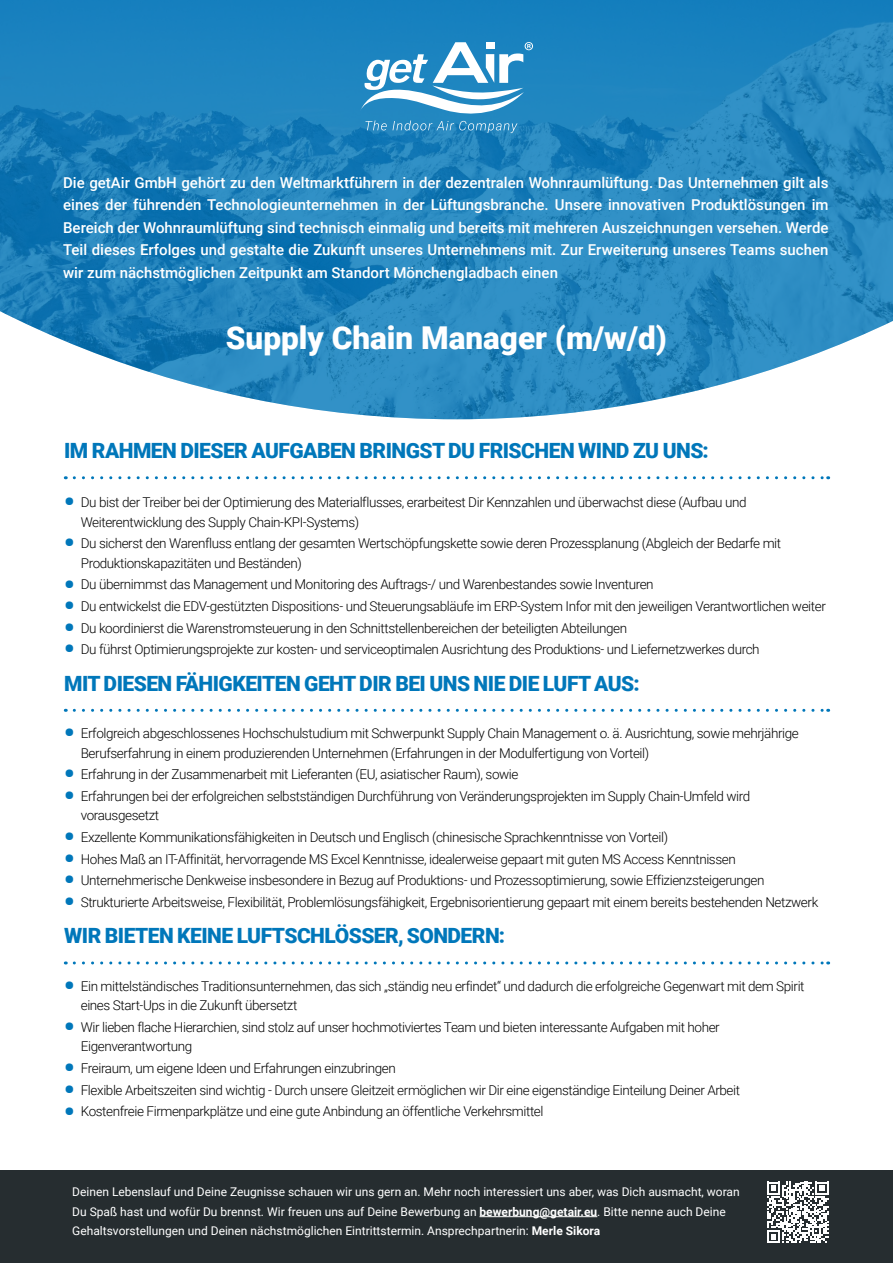
<style>
.page{position:relative;width:893px;height:1263px;background:#fff}
.page>*{position:absolute;margin:0;border:0;box-sizing:border-box;transform-origin:0 0}
.t1{font:900 31.5px "Roboto";color:#fff}
.t2{font:900 21px "Roboto";letter-spacing:-.025em;color:#0077ba}
.t3{font:500 15px/22.5px "Roboto";color:#fff;text-align:justify}
.t4{font:300 13.5px/19.5px "Roboto";letter-spacing:-.03em;color:#000}
.t5{font:12px/19.5px "Roboto";color:#fff}
.s1{font-weight:900;font-size:30px;color:#0077ba}
.s2{font-weight:700}
</style>
<div class="page">
<img style="left:0;top:0;width:893px;height:419px">
<svg style="left:360px;top:42px;width:173px;height:91px"></svg>
<div style="left:0;top:1170px;width:893px;height:93px;background:#262d30"></div>
<hr style="left:480px;top:1216px;width:117px;height:1px;background:#fff">
<svg style="left:74px;top:476px;width:755px;height:3px"></svg>
<svg style="left:74px;top:709px;width:755px;height:3px"></svg>
<svg style="left:74px;top:961px;width:755px;height:3px"></svg>
<svg style="left:767px;top:1181px;width:61px;height:62px"></svg>
<p class="t3" style="left:63px;top:171px;width:767px">Die getAir GmbH gehört zu den Weltmarktführern in der dezentralen Wohnraumlüftung. Das Unternehmen gilt als eines der führenden Technologieunternehmen in der Lüftungsbranche. Unsere innovativen Produktlösungen im Bereich der Wohnraumlüftung sind technisch einmalig und bereits mit mehreren Auszeichnungen versehen. Werde Teil dieses Erfolges und gestalte die Zukunft unseres Unternehmens mit. Zur Erweiterung unseres Teams suchen wir zum nächstmöglichen Zeitpunkt am Standort Mönchengladbach einen</p>
<h1 class="t1" style="left:226px;top:316px;width:443px">Supply Chain Manager (m/w/d)</h1>
<h2 class="t2" style="left:64px;top:436px;width:646px">IM RAHMEN DIESER AUFGABEN BRINGST DU FRISCHEN WIND ZU UNS:</h2>
<p class="t4" style="left:81px;top:492px;width:667px;text-indent:-17px"><span class="s1">•</span> Du bist der Treiber bei der Optimierung des Materialflusses, erarbeitest Dir Kennzahlen und überwachst diese (Aufbau und<br>Weiterentwicklung des Supply Chain-KPI-Systems)</p>
<p class="t4" style="left:81px;top:533px;width:702px;text-indent:-17px"><span class="s1">•</span> Du sicherst den Warenfluss entlang der gesamten Wertschöpfungskette sowie deren Prozessplanung (Abgleich der Bedarfe mit<br>Produktionskapazitäten und Beständen)</p>
<p class="t4" style="left:64px;top:574px;width:591px"><span class="s1">•</span> Du übernimmst das Management und Monitoring des Auftrags-/ und Warenbestandes sowie Inventuren</p>
<p class="t4" style="left:64px;top:596px;width:764px"><span class="s1">•</span> Du entwickelst die EDV-gestützten Dispositions- und Steuerungsabläufe im ERP-System Infor mit den jeweiligen Verantwortlichen weiter</p>
<p class="t4" style="left:64px;top:617px;width:565px"><span class="s1">•</span> Du koordinierst die Warenstromsteuerung in den Schnittstellenbereichen der beteiligten Abteilungen</p>
<p class="t4" style="left:64px;top:639px;width:697px"><span class="s1">•</span> Du führst Optimierungsprojekte zur kosten- und serviceoptimalen Ausrichtung des Produktions- und Liefernetzwerkes durch</p>
<h2 class="t2" style="left:64px;top:668px;width:577px">MIT DIESEN FÄHIGKEITEN GEHT DIR BEI UNS NIE DIE LUFT AUS:</h2>
<p class="t4" style="left:81px;top:723px;width:720px;text-indent:-17px"><span class="s1">•</span> Erfolgreich abgeschlossenes Hochschulstudium mit Schwerpunkt Supply Chain Management o. ä. Ausrichtung, sowie mehrjährige<br>Berufserfahrung in einem produzierenden Unternehmen (Erfahrungen in der Modulfertigung von Vorteil)</p>
<p class="t4" style="left:64px;top:764px;width:456px"><span class="s1">•</span> Erfahrung in der Zusammenarbeit mit Lieferanten (EU, asiatischer Raum), sowie</p>
<p class="t4" style="left:81px;top:786px;width:671px;text-indent:-17px"><span class="s1">•</span> Erfahrungen bei der erfolgreichen selbstständigen Durchführung von Veränderungsprojekten im Supply Chain-Umfeld wird vorausgesetzt</p>
<p class="t4" style="left:64px;top:827px;width:606px"><span class="s1">•</span> Exzellente Kommunikationsfähigkeiten in Deutsch und Englisch (chinesische Sprachkenntnisse von Vorteil)</p>
<p class="t4" style="left:64px;top:848px;width:673px"><span class="s1">•</span> Hohes Maß an IT-Affinität, hervorragende MS Excel Kenntnisse, idealerweise gepaart mit guten MS Access Kenntnissen</p>
<p class="t4" style="left:64px;top:870px;width:702px"><span class="s1">•</span> Unternehmerische Denkweise insbesondere in Bezug auf Produktions- und Prozessoptimierung, sowie Effizienzsteigerungen</p>
<p class="t4" style="left:64px;top:892px;width:756px"><span class="s1">•</span> Strukturierte Arbeitsweise, Flexibilität, Problemlösungsfähigkeit, Ergebnisorientierung gepaart mit einem bereits bestehenden Netzwerk</p>
<h2 class="t2" style="left:64px;top:921px;width:443px">WIR BIETEN KEINE LUFTSCHLÖSSER, SONDERN:</h2>
<p class="t4" style="left:81px;top:976px;width:725px;text-indent:-17px"><span class="s1">•</span> Ein mittelständisches Traditionsunternehmen, das sich „ständig neu erfindet“ und dadurch die erfolgreiche Gegenwart mit dem Spirit eines Start-Ups in die Zukunft übersetzt</p>
<p class="t4" style="left:81px;top:1017px;width:640px;text-indent:-17px"><span class="s1">•</span> Wir lieben flache Hierarchien, sind stolz auf unser hochmotiviertes Team und bieten interessante Aufgaben mit hoher<br>Eigenverantwortung</p>
<p class="t4" style="left:64px;top:1058px;width:333px"><span class="s1">•</span> Freiraum, um eigene Ideen und Erfahrungen einzubringen</p>
<p class="t4" style="left:64px;top:1079px;width:678px"><span class="s1">•</span> Flexible Arbeitszeiten sind wichtig - Durch unsere Gleitzeit ermöglichen wir Dir eine eigenständige Einteilung Deiner Arbeit</p>
<p class="t4" style="left:64px;top:1101px;width:481px"><span class="s1">•</span> Kostenfreie Firmenparkplätze und eine gute Anbindung an öffentliche Verkehrsmittel</p>
<p class="t5" style="left:72px;top:1182px;width:669px">Deinen Lebenslauf und Deine Zeugnisse schauen wir uns gern an. Mehr noch interessiert uns aber, was Dich ausmacht, woran<br>Du Spaß hast und wofür Du brennst. Wir freuen uns auf Deine Bewerbung an <span class="s2">bewerbung@getair.eu</span>. Bitte nenne auch Deine<br>Gehaltsvorstellungen und Deinen nächstmöglichen Eintrittstermin. Ansprechpartnerin: <span class="s2">Merle Sikora</span></p>
</div>
